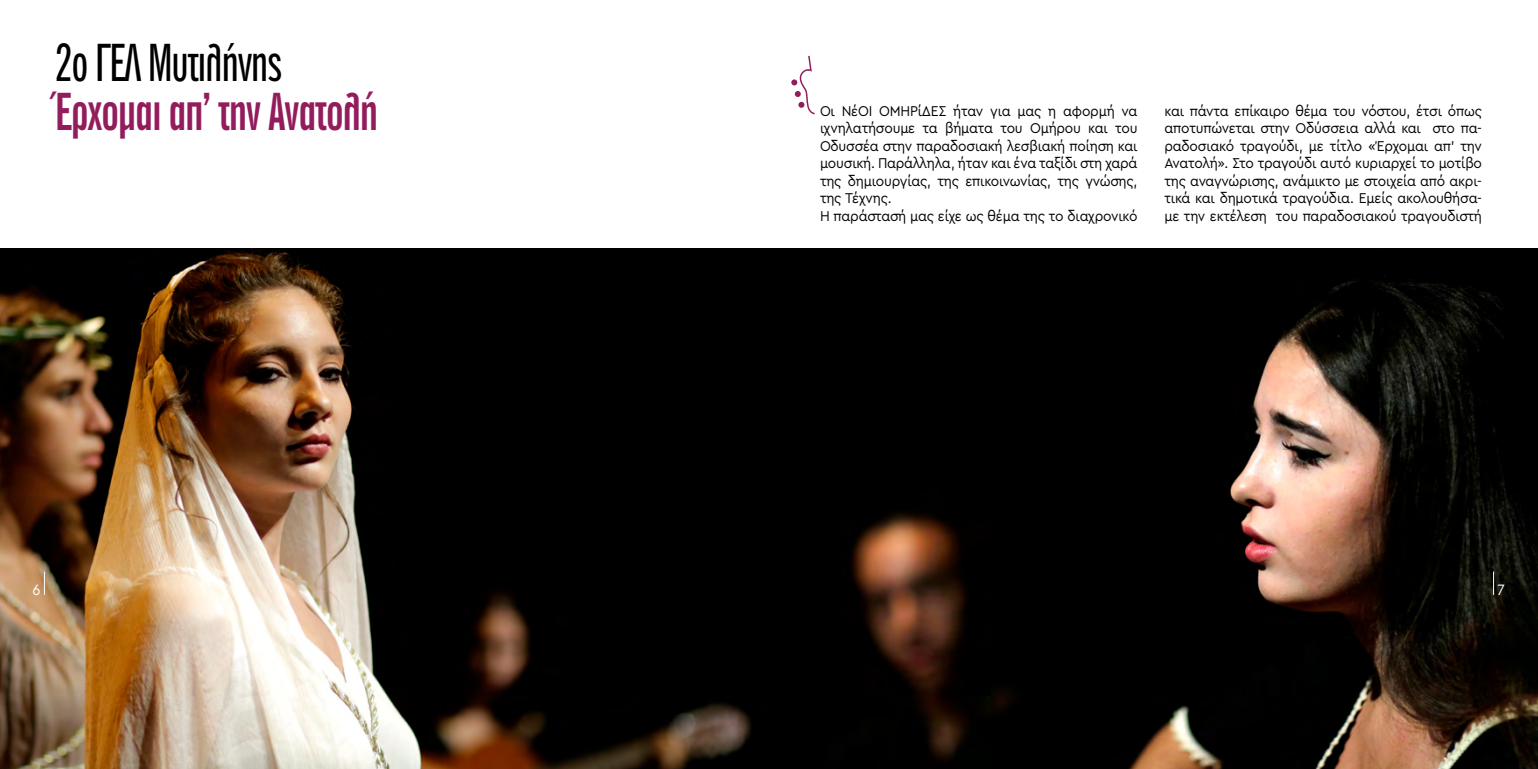
<style>
.page{position:relative;width:1538px;height:769px;background:#fff}
.page>*{position:absolute;margin:0;border:0;box-sizing:border-box;transform-origin:0 0}
.t1{font:700 49px "PF News Gothic Compressed";letter-spacing:-.03em;color:#931c5c;scale:.9 1}
.t2{font:49px "PF News Gothic Compressed";letter-spacing:-.03em;color:#000;scale:.9 1}
.t3{font:15.75px "Cera Pro";color:#fff;scale:.93 1}
.t4{font:14.88px/17.5px "Cera Pro";letter-spacing:-.015em;color:#000;scale:.93 1}
</style>
<div class="page">
<img style="left:0;top:248px;width:769px;height:521px">
<img style="left:769px;top:248px;width:769px;height:521px">
<svg style="left:44px;top:571px;width:1px;height:24px"></svg>
<svg style="left:1493px;top:571px;width:1px;height:24px"></svg>
<svg style="left:791px;top:56px;width:24px;height:58px"></svg>
<h1 class="t2" style="left:55px;top:33px;width:254px">2ο ΓEΛ Μυτιλήνης</h1>
<h1 class="t1" style="left:55px;top:82px;width:361px">Έρχομαι απ’ την Ανατολή</h1>
<p class="t4" style="left:820px;top:101px;width:343px">Οι ΝέΟΙ ΟΜΗΡίΔΕΣ ήταν για μας η αφορμή να ιχνηλατήσουμε τα βήματα του Ομήρου και του Οδυσσέα στην παραδοσιακή λεσβιακή ποίηση και μουσική. Παράλληλα, ήταν και ένα ταξίδι στη χαρά της δημιουργίας, της επικοινωνίας, της γνώσης, της Τέχνης.<br>Η παράστασή μας είχε ως θέμα της το διαχρονικό</p>
<p class="t4" style="left:1164px;top:101px;width:343px;text-align:justify">και πάντα επίκαιρο θέμα του νόστου, έτσι όπως αποτυπώνεται στην Οδύσσεια αλλά και στο πα&shy;ραδοσιακό τραγούδι, με τίτλο «Έρχομαι απ’ την Ανατολή». Στο τραγούδι αυτό κυριαρχεί το μοτίβο της αναγνώρισης, ανάμικτο με στοιχεία από ακρι&shy;τικά και δημοτικά τραγούδια. Εμείς ακολουθήσα&shy;με την εκτέλεση του παραδοσιακού τραγουδιστή</p>
<p class="t3" style="left:32px;top:579px;width:10px">6</p>
<p class="t3" style="left:1497px;top:579px;width:9px">7</p>
</div>
